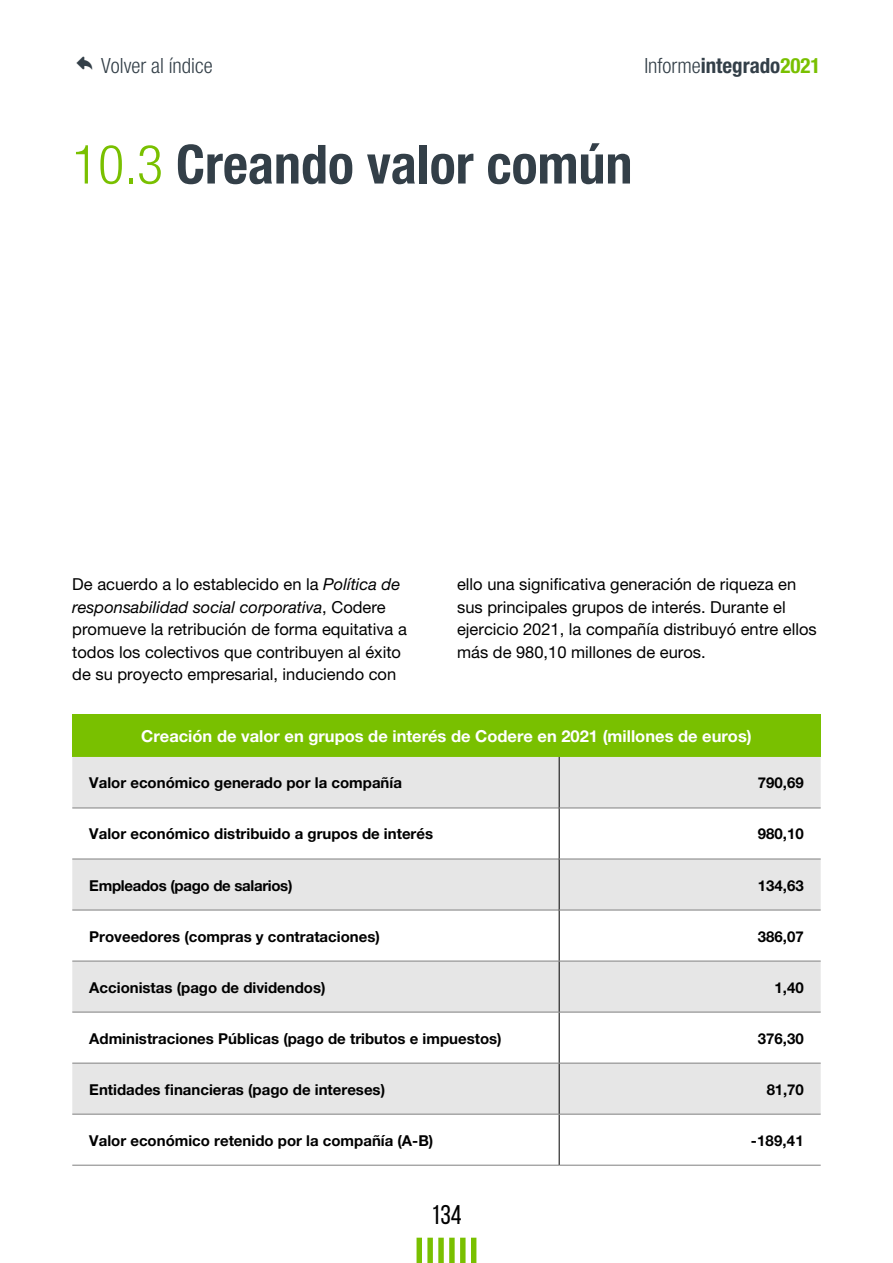
<style>
.page{position:relative;width:893px;height:1263px;background:#fff}
.page>*{position:absolute;margin:0;border:0;box-sizing:border-box;transform-origin:0 0}
.Títulos_subcapitulo{font:54px "Helvetica Neue LT 77 Bd Cn";color:#333f48}
.t1{font:27px "Bebas Neue";color:#000}
.t2{font:21px "Helvetica Neue LT 77 Bd Cn";color:#333f48}
.t3{font:21px "Helvetica Neue LT 47 Lt Cn";color:#333f48}
.Texto_11-15{font:16.5px/22.5px "Helvetica Neue LT 55 Rm";color:#000}
.Texto_11-15-2{font:16.5px "Helvetica Neue LT 75 Bd";color:#fff}
.Texto_11-15-3{font:15px "Helvetica Neue LT 75 Bd";color:#000}
.Texto_11-15-4{font:15px "Helvetica Neue LT 75 Bd";letter-spacing:-.02em;color:#000}
.s1{font-family:"Helvetica Neue LT 47 Lt Cn"}
.s2{color:#79c000}
.s3{font-family:"Helvetica Neue LT 47 Lt Cn";color:#79c000}
.s4{font-family:"Helvetica Neue LT 56 It"}
</style>
<div class="page">
<svg style="left:417px;top:1238px;width:59px;height:25px"></svg>
<div style="left:72px;top:714px;width:749px;height:43px;background:#79c000"></div>
<svg style="left:72px;top:757px;width:749px;height:357px;fill:#e6e6e6"></svg>
<hr style="left:72px;top:808px;width:487px;height:1px;background:#808080">
<hr style="left:72px;top:859px;width:487px;height:1px;background:#808080">
<hr style="left:72px;top:910px;width:487px;height:1px;background:#808080">
<hr style="left:559px;top:757px;width:1px;height:51px;background:#000">
<hr style="left:559px;top:808px;width:1px;height:51px;background:#000">
<hr style="left:559px;top:859px;width:1px;height:51px;background:#000">
<hr style="left:559px;top:910px;width:1px;height:51px;background:#000">
<hr style="left:559px;top:961px;width:1px;height:51px;background:#000">
<hr style="left:559px;top:1012px;width:1px;height:51px;background:#000">
<hr style="left:559px;top:1063px;width:1px;height:51px;background:#000">
<hr style="left:559px;top:1114px;width:1px;height:51px;background:#000">
<hr style="left:559px;top:808px;width:262px;height:1px;background:#808080">
<hr style="left:559px;top:859px;width:262px;height:1px;background:#808080">
<hr style="left:559px;top:910px;width:262px;height:1px;background:#808080">
<hr style="left:72px;top:961px;width:487px;height:1px;background:#808080">
<hr style="left:559px;top:961px;width:262px;height:1px;background:#808080">
<hr style="left:72px;top:1012px;width:487px;height:1px;background:#808080">
<hr style="left:559px;top:1012px;width:262px;height:1px;background:#808080">
<hr style="left:72px;top:1063px;width:487px;height:1px;background:#808080">
<hr style="left:559px;top:1063px;width:262px;height:1px;background:#808080">
<hr style="left:72px;top:1114px;width:487px;height:1px;background:#808080">
<hr style="left:559px;top:1114px;width:262px;height:1px;background:#808080">
<hr style="left:72px;top:1165px;width:487px;height:1px;background:#808080">
<hr style="left:559px;top:1165px;width:262px;height:1px;background:#808080">
<p class="t3" style="left:101px;top:53px;width:113px">Volver al índice</p>
<p class="t2" style="left:644px;top:53px;width:178px"><span class="s1">Informe</span>integrado<span class="s2">2021</span></p>
<p class="Títulos_subcapitulo" style="left:72px;top:132px;width:562px"><span class="s3">10.3</span> Creando valor común</p>
<p class="Texto_11-15" style="left:72px;top:573px;width:336px">De acuerdo a lo establecido en la <span class="s4">Política de responsabilidad social corporativa</span>, Codere promueve la retribución de forma equitativa a todos los colectivos que contribuyen al éxito de su proyecto empresarial, induciendo con</p>
<p class="Texto_11-15" style="left:457px;top:573px;width:361px">ello una significativa generación de riqueza en sus principales grupos de interés. Durante el ejercicio 2021, la compañía distribuyó entre ellos más de 980,10 millones de euros.</p>
<p class="Texto_11-15-2" style="left:141px;top:726px;width:612px">Creación de valor en grupos de interés de Codere en 2021 (millones de euros)</p>
<p class="Texto_11-15-3" style="left:89px;top:774px;width:314px">Valor económico generado por la compañía</p>
<p class="Texto_11-15-3" style="left:758px;top:774px;width:47px">790,69</p>
<p class="Texto_11-15-3" style="left:89px;top:825px;width:345px">Valor económico distribuido a grupos de interés</p>
<p class="Texto_11-15-3" style="left:758px;top:825px;width:47px">980,10</p>
<p class="Texto_11-15-4" style="left:89px;top:876px;width:205px">Empleados (pago de salarios)</p>
<p class="Texto_11-15-3" style="left:758px;top:876px;width:47px">134,63</p>
<p class="Texto_11-15-3" style="left:89px;top:927px;width:292px">Proveedores (compras y contrataciones)</p>
<p class="Texto_11-15-3" style="left:758px;top:927px;width:47px">386,07</p>
<p class="Texto_11-15-3" style="left:89px;top:978px;width:238px">Accionistas (pago de dividendos)</p>
<p class="Texto_11-15-3" style="left:774px;top:978px;width:31px">1,40</p>
<p class="Texto_11-15-3" style="left:89px;top:1029px;width:414px">Administraciones Públicas (pago de tributos e impuestos)</p>
<p class="Texto_11-15-3" style="left:758px;top:1029px;width:47px">376,30</p>
<p class="Texto_11-15-3" style="left:89px;top:1080px;width:297px">Entidades financieras (pago de intereses)</p>
<p class="Texto_11-15-3" style="left:767px;top:1080px;width:38px">81,70</p>
<p class="Texto_11-15-3" style="left:89px;top:1131px;width:346px">Valor económico retenido por la compañía (A-B)</p>
<p class="Texto_11-15-3" style="left:751px;top:1131px;width:54px">-189,41</p>
<h2 class="t1" style="left:431px;top:1200px;width:32px">134</h2>
</div>
